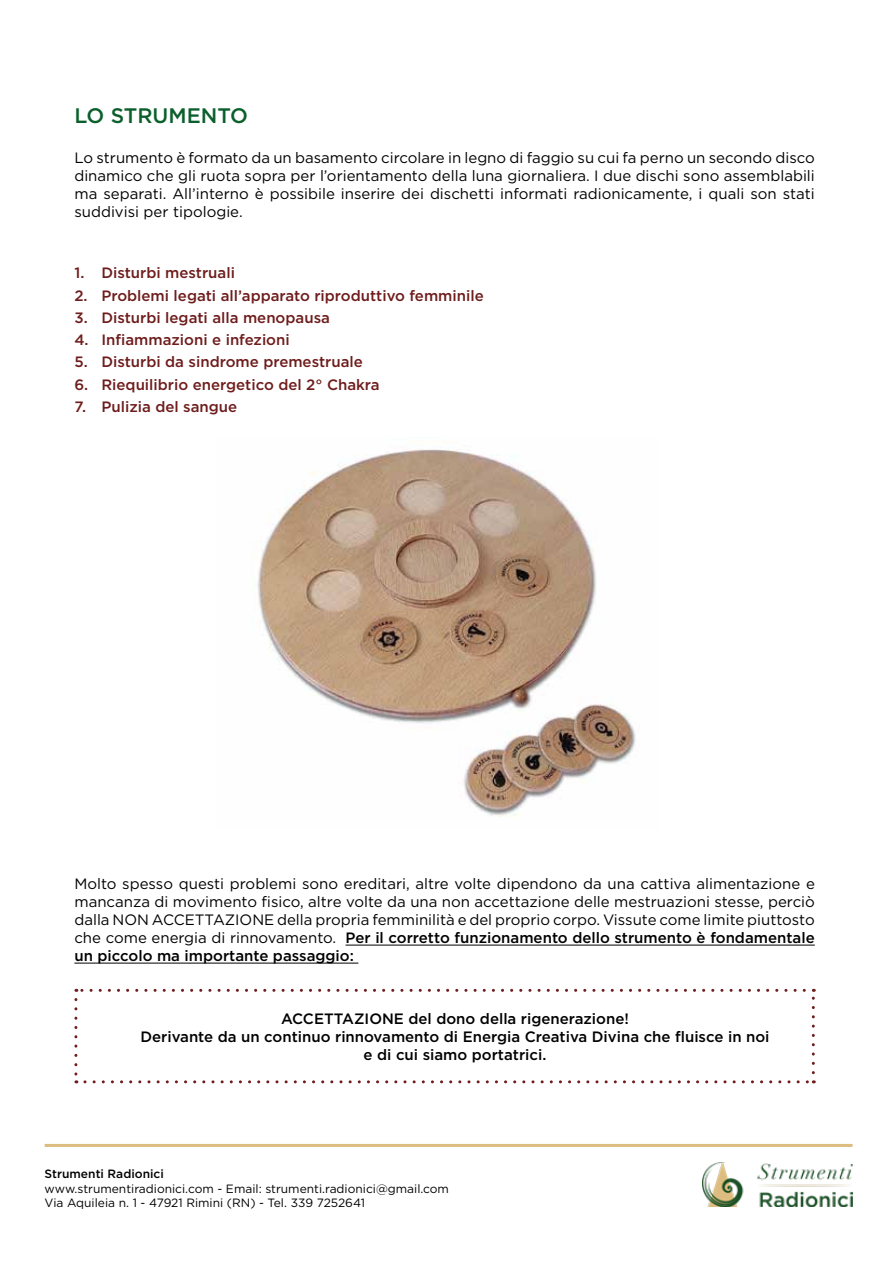
<style>
.page{position:relative;width:893px;height:1263px;background:#fff}
.page>*{position:absolute;margin:0;border:0;box-sizing:border-box;transform-origin:0 0}
.t1{font:500 21px "Gotham";color:#0b5f2c}
.t2{font:15px/18px "Gotham";color:#000;text-align:justify}
.t3{font:500 15px "Gotham";color:#6e1c1c}
.t4{font:500 15px/18px "Gotham";color:#000;text-align:center}
.t5{font:12px/14.4px "Gotham";color:#000}
.t6{font:500 12px "Gotham";color:#000}
.s1{font-weight:500}
</style>
<div class="page">
<img style="left:702px;top:1162px;width:151px;height:45px">
<hr style="left:45px;top:1144px;width:808px;height:3px;background:#dcbd7f">
<img style="left:257px;top:449px;width:379px;height:368px">
<hr style="left:346px;top:945px;width:469px;height:1px;background:#000">
<hr style="left:74px;top:963px;width:284px;height:1px;background:#000">
<svg style="left:74px;top:999px;width:3px;height:84px"></svg>
<svg style="left:85px;top:1080px;width:729px;height:3px"></svg>
<svg style="left:812px;top:989px;width:3px;height:84px"></svg>
<svg style="left:76px;top:989px;width:728px;height:3px"></svg>
<h1 class="t1" style="left:74px;top:104px;width:175px">LO STRUMENTO</h1>
<p class="t2" style="left:74px;top:148px;width:742px">Lo strumento è formato da un basamento circolare in legno di faggio su cui fa perno un secondo disco dinamico che gli ruota sopra per l’orientamento della luna giornaliera. I due dischi sono assemblabili ma separati. All’interno è possibile inserire dei dischetti informati radionicamente, i quali son stati suddivisi per tipologie.</p>
<p class="t3" style="left:74px;top:264px;width:162px">1. Disturbi mestruali</p>
<p class="t3" style="left:74px;top:287px;width:411px">2. Problemi legati all’apparato riproduttivo femminile</p>
<p class="t3" style="left:74px;top:309px;width:257px">3. Disturbi legati alla menopausa</p>
<p class="t3" style="left:74px;top:331px;width:217px">4. Infiammazioni e infezioni</p>
<p class="t3" style="left:74px;top:353px;width:290px">5. Disturbi da sindrome premestruale</p>
<p class="t3" style="left:74px;top:376px;width:307px">6. Riequilibrio energetico del 2° Chakra</p>
<p class="t3" style="left:74px;top:398px;width:164px">7. Pulizia del sangue</p>
<p class="t2" style="left:74px;top:874px;width:742px">Molto spesso questi problemi sono ereditari, altre volte dipendono da una cattiva alimentazione e mancanza di movimento fisico, altre volte da una non accettazione delle mestruazioni stesse, perciò dalla NON ACCETTAZIONE della propria femminilità e del proprio corpo. Vissute come limite piuttosto che come energia di rinnovamento. <span class="s1">Per il corretto funzionamento dello strumento è fondamentale un piccolo ma importante passaggio:</span></p>
<p class="t4" style="left:140px;top:1009px;width:631px">ACCETTAZIONE del dono della rigenerazione!<br>Derivante da un continuo rinnovamento di Energia Creativa Divina che fluisce in noi e di cui siamo portatrici.</p>
<p class="t6" style="left:45px;top:1167px;width:121px">Strumenti Radionici</p>
<p class="t5" style="left:45px;top:1181px;width:406px">www.strumentiradionici.com - Email: strumenti.radionici@gmail.com<br>Via Aquileia n. 1 - 47921 Rimini (RN) - Tel. 339 7252641</p>
</div>
